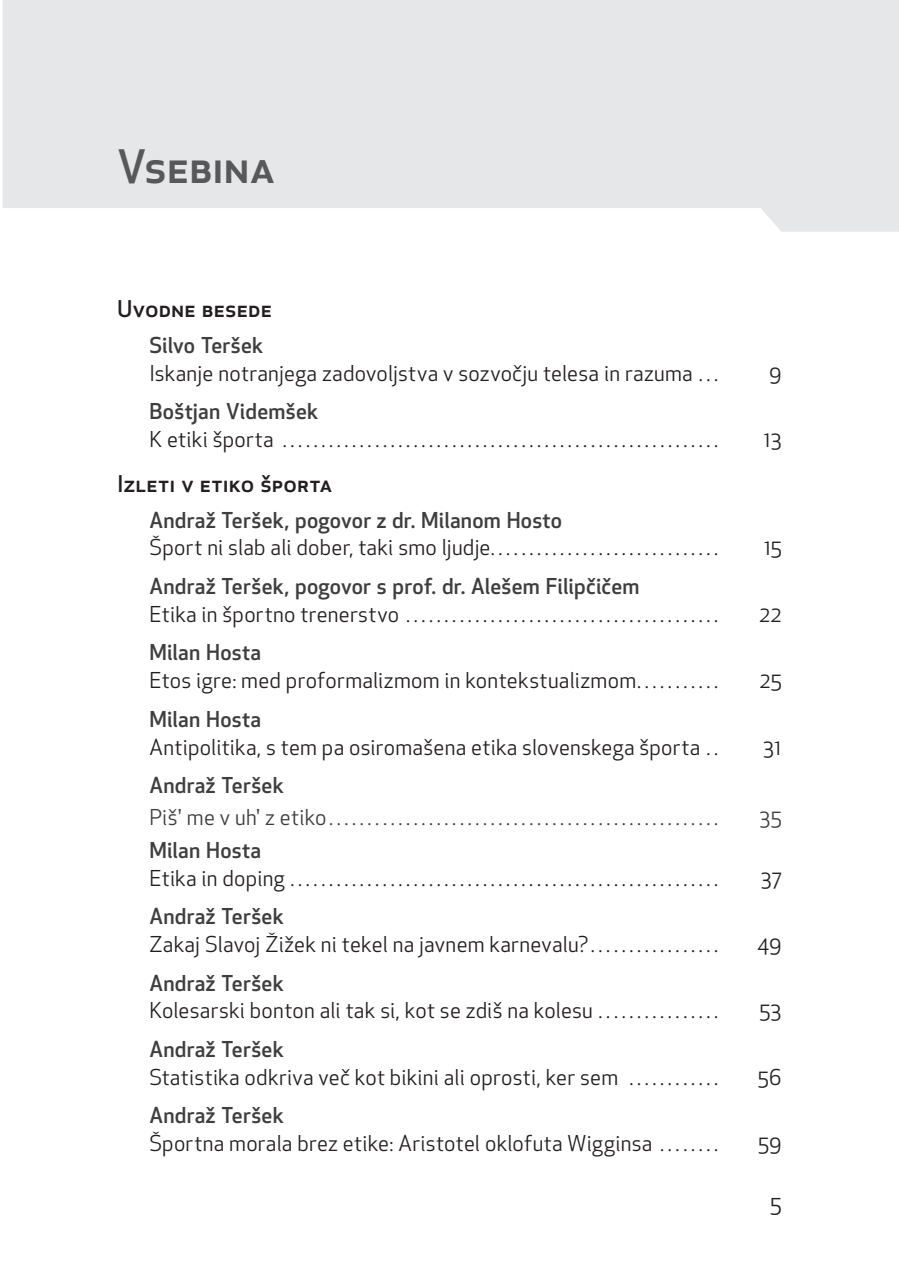
<style>
.page{position:relative;width:899px;height:1281px;background:#fff}
.page>*{position:absolute;margin:0;border:0;box-sizing:border-box;transform-origin:0 0}
.t1{font:500 45px "Apex New";letter-spacing:-.005em;color:#57585a}
.t2{font:500 22.5px "Apex New";letter-spacing:.005em;color:#231f20}
.t3{font:22.5px "Apex New";color:#231f20}
.t4{font:21.38px "Apex New";letter-spacing:.01em;color:#231f20}
.t5{font:500 21.38px "Apex New";letter-spacing:.01em;color:#3e3e3f}
.t6{font:21.38px "Apex New";letter-spacing:.015em;color:#3e3e3f}
</style>
<div class="page">
<svg style="left:3px;top:0;width:895px;height:232px;background:#e8e9ea"></svg>
<svg style="left:894px;top:0;width:5px;height:4px"></svg>
<h1 class="t1" style="left:117px;top:137px;width:159px">Vsebina</h1>
<p class="t2" style="left:117px;top:294px;width:156px">Uvodne besede</p>
<p class="t5" style="left:149px;top:331px;width:115px">Silvo Teršek</p>
<p class="t4" style="left:149px;top:359px;width:562px">Iskanje notranjega zadovoljstva v sozvočju telesa in razuma . .</p>
<p class="t4" style="left:768px;top:359px;width:14px">9</p>
<p class="t5" style="left:149px;top:397px;width:170px">Boštjan Videmšek</p>
<p class="t4" style="left:149px;top:426px;width:562px">K etiki športa . . . . . . . . . . . . . . . . . . . . . . . . . . . . . . . . . . . . . . . . . . . . . . . . . . . . . . . .</p>
<p class="t4" style="left:763px;top:426px;width:19px">13</p>
<p class="t2" style="left:117px;top:469px;width:216px">Izleti v etiko športa</p>
<p class="t5" style="left:149px;top:505px;width:414px">Andraž Teršek, pogovor z dr. Milanom Hosto</p>
<p class="t4" style="left:149px;top:534px;width:562px">Šport ni slab ali dober, taki smo ljudje . . . . . . . . . . . . . . . . . . . . . . . . . . . . .</p>
<p class="t4" style="left:763px;top:534px;width:19px">15</p>
<p class="t5" style="left:149px;top:572px;width:491px">Andraž Teršek, pogovor s prof. dr. Alešem Filipčičem</p>
<p class="t4" style="left:149px;top:600px;width:562px">Etika in športno trenerstvo . . . . . . . . . . . . . . . . . . . . . . . . . . . . . . . . . . . . . . . .</p>
<p class="t4" style="left:759px;top:600px;width:23px">22</p>
<p class="t5" style="left:149px;top:638px;width:113px">Milan Hosta</p>
<p class="t4" style="left:149px;top:667px;width:562px">Etos igre: med proformalizmom in kontekstualizmom . . . . . . . . . .</p>
<p class="t4" style="left:759px;top:667px;width:23px">25</p>
<p class="t5" style="left:149px;top:705px;width:113px">Milan Hosta</p>
<p class="t4" style="left:149px;top:733px;width:562px">Antipolitika, s tem pa osiromašena etika slovenskega športa .</p>
<p class="t4" style="left:762px;top:733px;width:20px">31</p>
<p class="t5" style="left:149px;top:771px;width:136px">Andraž Teršek</p>
<p class="t6" style="left:149px;top:804px;width:562px">Piš' me v uh' z etiko . . . . . . . . . . . . . . . . . . . . . . . . . . . . . . . . . . . . . . . . . . . . . . . . . .</p>
<p class="t6" style="left:759px;top:804px;width:23px">35</p>
<p class="t5" style="left:149px;top:836px;width:113px">Milan Hosta</p>
<p class="t4" style="left:149px;top:864px;width:562px">Etika in doping . . . . . . . . . . . . . . . . . . . . . . . . . . . . . . . . . . . . . . . . . . . . . . . . . . . . . . .</p>
<p class="t4" style="left:760px;top:864px;width:22px">37</p>
<p class="t5" style="left:149px;top:902px;width:136px">Andraž Teršek</p>
<p class="t4" style="left:149px;top:931px;width:562px">Zakaj Slavoj Žižek ni tekel na javnem karnevalu? . . . . . . . . . . . . . . . .</p>
<p class="t4" style="left:757px;top:931px;width:26px">49</p>
<p class="t5" style="left:149px;top:968px;width:136px">Andraž Teršek</p>
<p class="t4" style="left:149px;top:997px;width:562px">Kolesarski bonton ali tak si, kot se zdiš na kolesu . . . . . . . . . . . . . . .</p>
<p class="t4" style="left:759px;top:997px;width:24px">53</p>
<p class="t5" style="left:149px;top:1035px;width:136px">Andraž Teršek</p>
<p class="t4" style="left:149px;top:1063px;width:562px">Statistika odkriva več kot bikini ali oprosti, ker sem . . . . . . . . . . .</p>
<p class="t4" style="left:757px;top:1063px;width:25px">56</p>
<p class="t5" style="left:149px;top:1101px;width:136px">Andraž Teršek</p>
<p class="t4" style="left:149px;top:1130px;width:562px">Športna morala brez etike: Aristotel oklofuta Wigginsa . . . . . . .</p>
<p class="t4" style="left:757px;top:1130px;width:25px">59</p>
<p class="t3" style="left:769px;top:1190px;width:13px">5</p>
</div>
